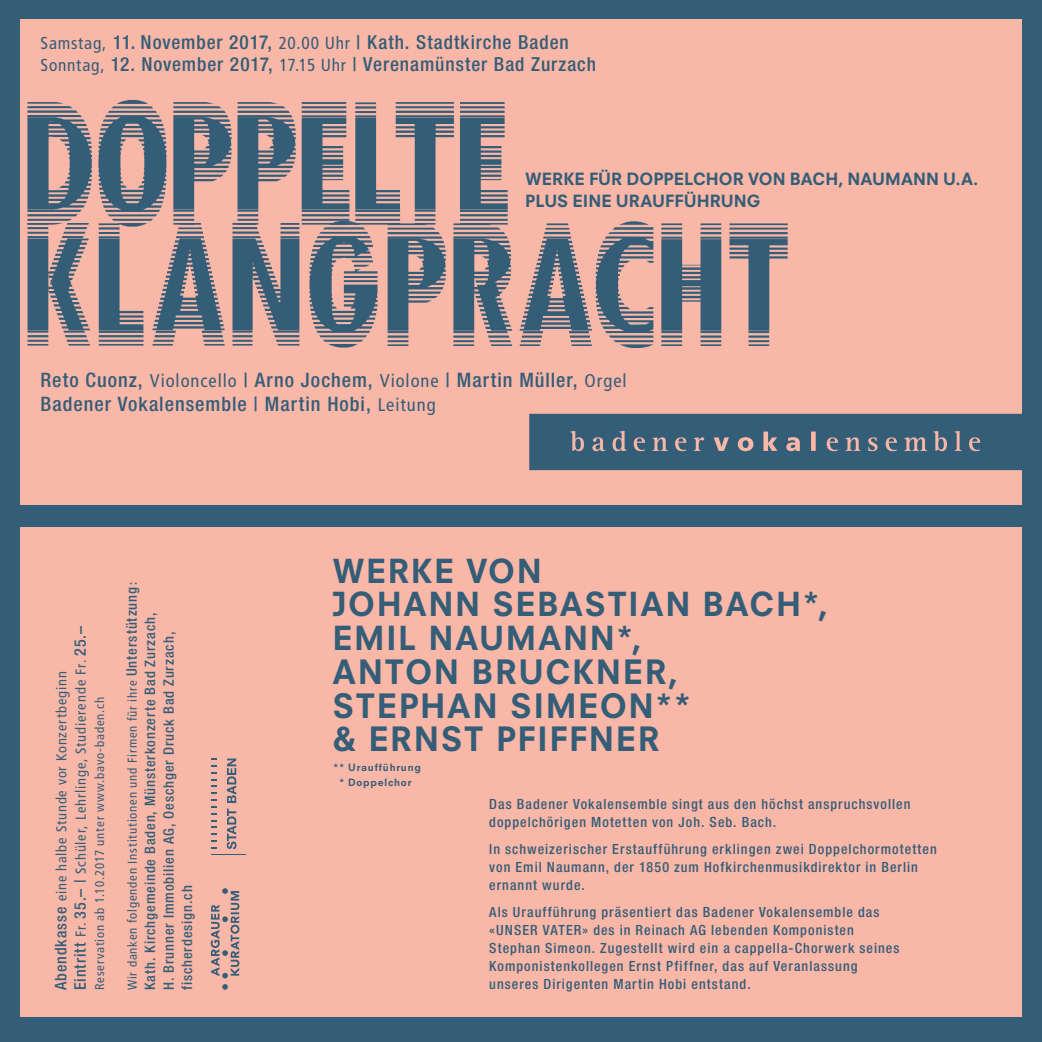
<style>
.page{position:relative;width:1042px;height:1042px;background:#fff}
.page>*{position:absolute;margin:0;border:0;box-sizing:border-box;transform-origin:0 0}
.t1{font:800 32.73px/33.8px "Neuzeit S";letter-spacing:.05em;color:#345d77}
.t2{font:800 32.2px/33.8px "Neuzeit S";letter-spacing:.05em;color:#345d77}
.t3{font:500 condensed 19.95px/23.3px "Helvetica Neue LT Std";letter-spacing:.05em;color:#345d77}
.t4{font:500 condensed 19.43px/22.1px "Helvetica Neue LT Std";letter-spacing:.045em;color:#345d77}
.t5{font:800 16.45px/21.9px "Neuzeit S";letter-spacing:.005em;color:#345d77}
.t6{font:500 condensed 16.1px "Helvetica Neue LT Std";letter-spacing:.06em;color:#345d77}
.t7{font:500 condensed 14.35px/18.4px "Helvetica Neue LT Std";letter-spacing:.06em;color:#345d77}
.t8{font:condensed 14.35px/19.2px "Frutiger LT Std";letter-spacing:.06em;color:#345d77}
.t9{font:500 condensed 14px/18px "Helvetica Neue LT Std";letter-spacing:.07em;color:#345d77}
.t10{font:condensed 12.78px "Frutiger LT Std";letter-spacing:.065em;color:#345d77}
.t11{font:800 9.8px "Neuzeit S";letter-spacing:.075em;color:#345d77}
.s1{font-family:"Frutiger LT Std";font-weight:400;font-size:17.32px}
.s2{font-family:"Frutiger LT Std";font-weight:400;font-size:18.38px}
.s3{font-family:"Helvetica Neue LT Std";font-weight:500;font-size:16.1px}
.s4{font-family:"Helvetica Neue LT Std";font-weight:500;font-size:14.35px}
.s5{font-family:"Helvetica Neue LT Std";font-weight:500}
</style>
<div class="page">
<div style="left:0;top:521px;width:1042px;height:521px;background:#345d77"></div>
<div style="left:20px;top:527px;width:1001px;height:490px;background:#f9b7a8"></div>
<div style="left:0;top:0;width:1042px;height:521px;background:#345d77"></div>
<svg style="left:211px;top:758px;width:5px;height:91px"></svg>
<hr style="left:211px;top:853px;width:35px;height:1px;background:#345d77">
<svg style="left:227px;top:758px;width:9px;height:91px"></svg>
<svg style="left:211px;top:888px;width:28px;height:101px"></svg>
<div style="left:20px;top:20px;width:1001px;height:485px;background:#f9b7a8"></div>
<svg style="left:529px;top:414px;width:492px;height:56px;background:#41637a"></svg>
<svg style="left:27px;top:100px;width:481px;height:126px"></svg>
<svg style="left:27px;top:221px;width:350px;height:126px"></svg>
<svg style="left:388px;top:221px;width:399px;height:127px"></svg>
<h3 class="t4" style="left:41px;top:30px;width:557px"><span class="s1">Samstag,</span> 11. November 2017, <span class="s1">20.00 Uhr</span> | Kath. Stadtkirche Baden<br><span class="s1">Sonntag,</span> 12. November 2017, <span class="s1">17.15 Uhr</span> | Verenamünster Bad Zurzach</h3>
<p class="t5" style="left:525px;top:168px;width:454px">WERKE FÜR DOPPELCHOR VON BACH, NAUMANN U.A.<br>PLUS EINE URAUFFÜHRUNG</p>
<h3 class="t3" style="left:41px;top:368px;width:588px">Reto Cuonz, <span class="s2">Violoncello</span> | Arno Jochem, <span class="s2">Violone</span> | Martin Müller, <span class="s2">Orgel<br></span>Badener Vokalensemble | Martin Hobi, <span class="s2">Leitung</span></h3>
<p class="t8" style="left:52px;top:990px;width:365px;text-indent:89px;rotate:-90deg">eine halbe Stunde vor Konzertbeginn<br><span class="s3">Eintritt</span> Fr. <span class="s3">35.– |</span> Schüler, Lehrlinge, Studierende Fr. <span class="s3">25.–</span></p>
<p class="t10" style="left:92px;top:990px;width:295px;rotate:-90deg">Reservation ab 1.10.2017 unter www.bavo-baden.ch</p>
<p class="t6" style="left:51px;top:990px;width:85px;rotate:-90deg">Abendkasse</p>
<p class="t10" style="left:125px;top:990px;width:409px;rotate:-90deg">Wir danken folgenden Institutionen und Firmen für ihre <span class="s4">Unterstützung</span><span class="s5">:</span></p>
<p class="t7" style="left:141px;top:990px;width:379px;rotate:-90deg">Kath. Kirchgemeinde Baden, Münsterkonzerte Bad Zurzach,<br>H. Brunner Immobilien AG, Oeschger Druck Bad Zurzach, fischerdesign.ch</p>
<h2 class="t2" style="left:332px;top:554px;width:497px">WERKE VON<br>JOHANN SEBASTIAN BACH*,<br>EMIL NAUMANN*,</h2>
<h1 class="t1" style="left:332px;top:655px;width:361px">ANTON BRUCKNER,<br>STEPHAN SIMEON** &amp; ERNST PFIFFNER</h1>
<p class="t11" style="left:339px;top:776px;width:74px">* Doppelchor</p>
<p class="t11" style="left:333px;top:762px;width:89px">** Uraufführung</p>
<p class="t9" style="left:489px;top:795px;width:423px">Das Badener Vokalensemble singt aus den höchst anspruchsvollen doppelchörigen Motetten von Joh. Seb. Bach.</p>
<p class="t9" style="left:489px;top:840px;width:449px">In schweizerischer Erstaufführung erklingen zwei Doppelchormotetten von Emil Naumann, der 1850 zum Hofkirchenmusikdirektor in Berlin ernannt wurde.</p>
<p class="t9" style="left:489px;top:902px;width:412px">Als Uraufführung präsentiert das Badener Vokalensemble das «UNSER VATER» des in Reinach AG lebenden Komponisten Stephan Simeon. Zugestellt wird ein a cappella-Chorwerk seines Komponistenkollegen Ernst Pfiffner, das auf Veranlassung</p>
<p class="t9" style="left:489px;top:974px;width:263px">unseres Dirigenten Martin Hobi entstand.</p>
</div>
